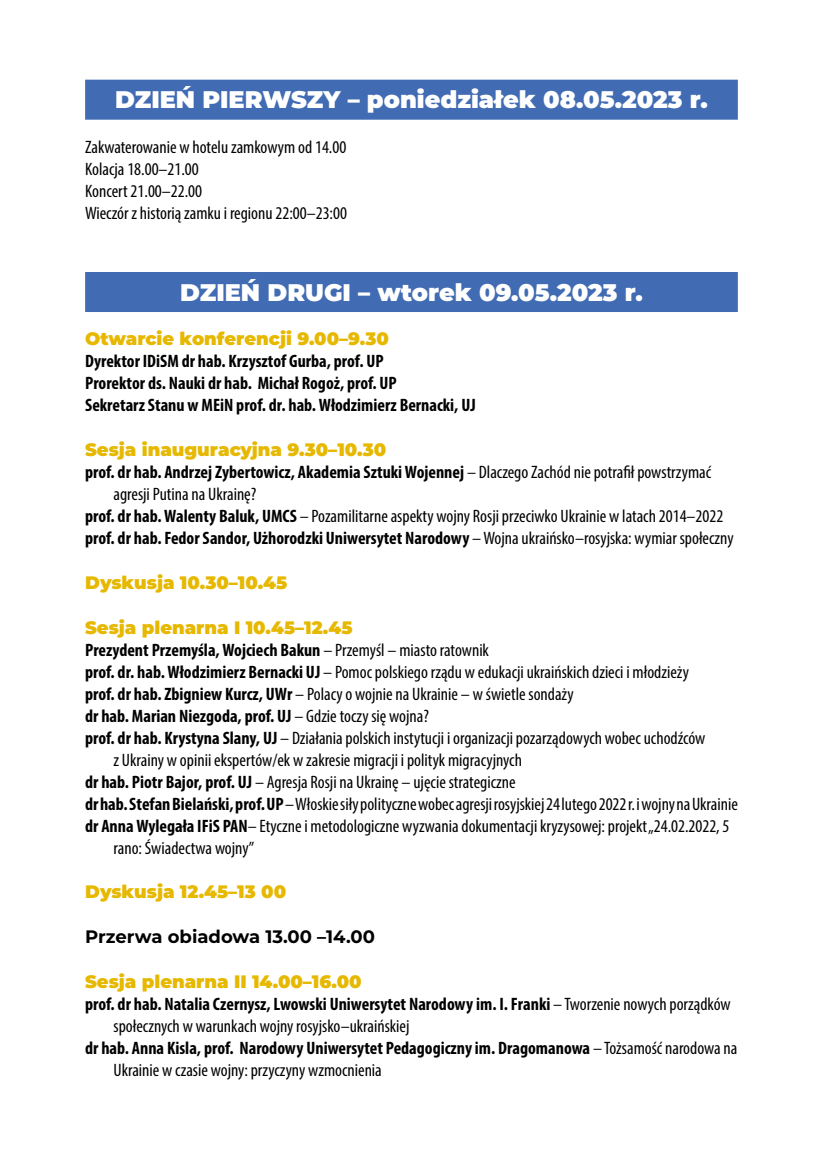
<style>
.page{position:relative;width:823px;height:1163px;background:#fff}
.page>*{position:absolute;margin:0;border:0;box-sizing:border-box;transform-origin:0 0}
.t1{font:900 24px "Montserrat";color:#fff}
.t2{font:condensed 18px/22px "Myriad Pro";color:#000}
.t3{font:700 condensed 18px/22px "Myriad Pro";color:#000}
.t4{font:900 18px "Montserrat";color:#e6b800}
.t5{font:700 18px "Montserrat";color:#000}
.s1{font-weight:400}
.s2{font-weight:700}
</style>
<div class="page">
<div style="left:85px;top:80px;width:652px;height:40px;background:#416bb3"></div>
<div style="left:85px;top:272px;width:652px;height:40px;background:#416bb3"></div>
<h1 class="t1" style="left:115px;top:82px;width:594px">DZIEŃ PIERWSZY – poniedziałek 08.05.2023 r.</h1>
<p class="t2" style="left:85px;top:136px;width:263px">Zakwaterowanie w hotelu zamkowym od 14.00<br>Kolacja 18.00–21.00<br>Koncert 21.00–22.00<br>Wieczór z historią zamku i regionu 22:00–23:00</p>
<h1 class="t1" style="left:180px;top:274px;width:464px">DZIEŃ DRUGI – wtorek 09.05.2023 r.</h1>
<p class="t4" style="left:85px;top:325px;width:305px">Otwarcie konferencji 9.00–9.30</p>
<p class="t3" style="left:85px;top:350px;width:392px">Dyrektor IDiSM dr hab. Krzysztof Gurba, prof. UP<br>Prorektor ds. Nauki dr hab. Michał Rogoż, prof. UP<br>Sekretarz Stanu w MEiN prof. dr. hab. Włodzimierz Bernacki, UJ</p>
<p class="t4" style="left:85px;top:436px;width:302px">Sesja inauguracyjna 9.30–10.30</p>
<p class="t3" style="left:85px;top:460px;width:627px">prof. dr hab. Andrzej Zybertowicz, Akademia Sztuki Wojennej <span class="s1">– Dlaczego Zachód nie potrafił powstrzymać</span></p>
<p class="t2" style="left:113px;top:483px;width:144px">agresji Putina na Ukrainę?</p>
<p class="t2" style="left:85px;top:505px;width:639px"><span class="s2">prof. dr hab. Walenty Baluk, UMCS</span> – Pozamilitarne aspekty wojny Rosji przeciwko Ukrainie w latach 2014–2022</p>
<p class="t3" style="left:85px;top:526px;width:649px">prof. dr hab. Fedor Sandor, Użhorodzki Uniwersytet Narodowy <span class="s1">– Wojna ukraińsko–rosyjska: wymiar społeczny</span></p>
<p class="t4" style="left:85px;top:569px;width:203px">Dyskusja 10.30–10.45</p>
<p class="t4" style="left:85px;top:613px;width:269px">Sesja plenarna I 10.45–12.45</p>
<p class="t3" style="left:85px;top:638px;width:405px">Prezydent Przemyśla, Wojciech Bakun <span class="s1">– Przemyśl – miasto ratownik</span></p>
<p class="t2" style="left:85px;top:660px;width:605px"><span class="s2">prof. dr. hab. Włodzimierz Bernacki UJ</span> – Pomoc polskiego rządu w edukacji ukraińskich dzieci i młodzieży</p>
<p class="t2" style="left:85px;top:682px;width:490px"><span class="s2">prof. dr hab. Zbigniew Kurcz, UWr</span> – Polacy o wojnie na Ukrainie – w świetle sondaży</p>
<p class="t3" style="left:85px;top:704px;width:345px">dr hab. Marian Niezgoda, prof. UJ <span class="s1">– Gdzie toczy się wojna?</span></p>
<p class="t2" style="left:85px;top:726px;width:621px"><span class="s2">prof. dr hab. Krystyna Slany, UJ</span> – Działania polskich instytucji i organizacji pozarządowych wobec uchodźców</p>
<p class="t2" style="left:113px;top:748px;width:410px">z Ukrainy w opinii ekspertów/ek w zakresie migracji i polityk migracyjnych</p>
<p class="t2" style="left:85px;top:770px;width:432px"><span class="s2">dr hab. Piotr Bajor, prof. UJ</span> – Agresja Rosji na Ukrainę – ujęcie strategiczne</p>
<p class="t2" style="left:85px;top:792px;width:654px"><span class="s2">dr hab. Stefan Bielański, prof. UP</span> – Włoskie siły polityczne wobec agresji rosyjskiej 24 lutego 2022 r. i wojny na Ukrainie</p>
<p class="t2" style="left:85px;top:814px;width:645px"><span class="s2">dr Anna Wylegała IFiS PAN</span>– Etyczne i metodologiczne wyzwania dokumentacji kryzysowej: projekt „24.02.2022, 5</p>
<p class="t2" style="left:113px;top:836px;width:142px">rano: Świadectwa wojny”</p>
<p class="t4" style="left:85px;top:878px;width:202px">Dyskusja 12.45–13 00</p>
<p class="t5" style="left:85px;top:923px;width:291px">Przerwa obiadowa 13.00 –14.00</p>
<p class="t4" style="left:85px;top:967px;width:278px">Sesja plenarna II 14.00–16.00</p>
<p class="t3" style="left:85px;top:992px;width:646px">prof. dr hab. Natalia Czernysz, Lwowski Uniwersytet Narodowy im. I. Franki <span class="s1">– Tworzenie nowych porządków</span></p>
<p class="t2" style="left:113px;top:1014px;width:297px">społecznych w warunkach wojny rosyjsko–ukraińskiej</p>
<p class="t3" style="left:85px;top:1036px;width:653px">dr hab. Anna Kisla, prof. Narodowy Uniwersytet Pedagogiczny im. Dragomanowa <span class="s1">– Tożsamość narodowa na</span></p>
<p class="t2" style="left:113px;top:1058px;width:270px">Ukrainie w czasie wojny: przyczyny wzmocnienia</p>
</div>
